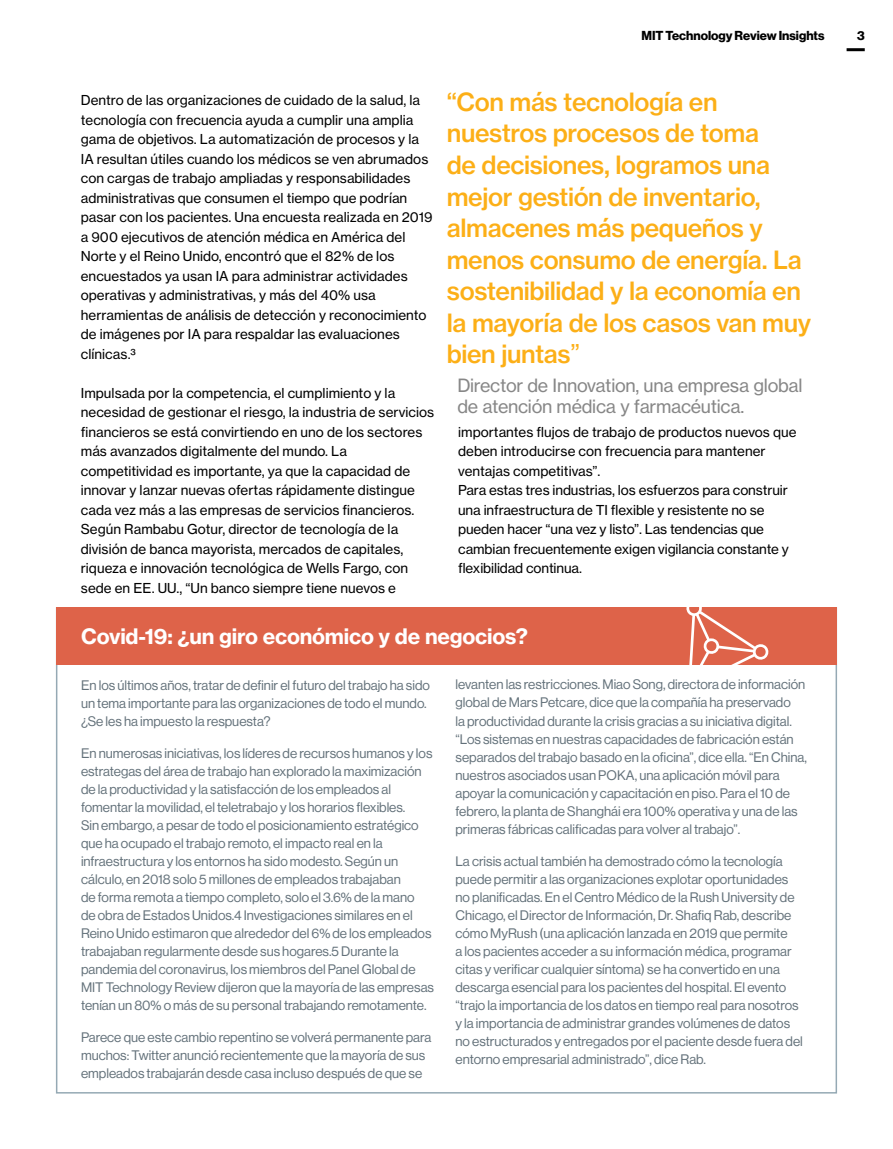
<style>
.page{position:relative;width:893px;height:1149px;background:#fff}
.page>*{position:absolute;margin:0;border:0;box-sizing:border-box;transform-origin:0 0}
.t1{font:24.75px/31.5px "N Haas Grotesk TX Std 65 Md";letter-spacing:-.015em;color:#fcaf17}
.t2{font:21px "N Haas Grotesk TX Std 75 Bd";letter-spacing:-.01em;color:#fff}
.t3{font:18px/21px "N Haas Grotesk TX Std 55 Rg";letter-spacing:-.015em;color:#878787}
.t4{font:13.5px/18px "Neue Haas Display";color:#63717a}
.t5{font:13.5px/19.5px "N Haas Grotesk TX Std 55 Rg";color:#000}
.t6{font:12.75px "N Haas Grotesk DS Std 75 Bd";color:#000}
.s1{font-family:"N Haas Grotesk TX Std 55 Rg";font-size:25.5px}
</style>
<div class="page">
<hr style="left:847px;top:48px;width:18px;height:3px;background:#000">
<div style="left:56px;top:607px;width:781px;height:57px;background:#de6349"></div>
<svg style="left:686px;top:607px;width:83px;height:57px"></svg>
<p class="t6" style="left:641px;top:28px;width:184px">MIT Technology Review Insights</p>
<p class="t5" style="left:81px;top:90px;width:353px">Dentro de las organizaciones de cuidado de la salud, la tecnología con frecuencia ayuda a cumplir una amplia gama de objetivos. La automatización de procesos y la IA resultan útiles cuando los médicos se ven abrumados con cargas de trabajo ampliadas y responsabilidades administrativas que consumen el tiempo que podrían pasar con los pacientes. Una encuesta realizada en 2019 a 900 ejecutivos de atención médica en América del Norte y el Reino Unido, encontró que el 82% de los encuestados ya usan IA para administrar actividades operativas y administrativas, y más del 40% usa herramientas de análisis de detección y reconocimiento de imágenes por IA para respaldar las evaluaciones clínicas.3</p>
<p class="t5" style="left:81px;top:383px;width:355px">Impulsada por la competencia, el cumplimiento y la necesidad de gestionar el riesgo, la industria de servicios financieros se está convirtiendo en uno de los sectores más avanzados digitalmente del mundo. La competitividad es importante, ya que la capacidad de innovar y lanzar nuevas ofertas rápidamente distingue cada vez más a las empresas de servicios financieros.<br>Según Rambabu Gotur, director de tecnología de la división de banca mayorista, mercados de capitales, riqueza e innovación tecnológica de Wells Fargo, con sede en EE. UU., “Un banco siempre tiene nuevos e</p>
<h1 class="t1" style="left:447px;top:86px;width:366px">“Con más tecnología en nuestros procesos de toma<br>de decisiones, logramos una mejor gestión de inventario, almacenes más pequeños y menos consumo de energía. La sostenibilidad y la economía en la mayoría de los casos van muy bien juntas<span class="s1">”</span></h1>
<h3 class="t3" style="left:457px;top:374px;width:347px">Director de Innovation, una empresa global de atención médica y farmacéutica.</h3>
<p class="t5" style="left:458px;top:422px;width:340px">importantes flujos de trabajo de productos nuevos que deben introducirse con frecuencia para mantener ventajas competitivas”.<br>Para estas tres industrias, los esfuerzos para construir una infraestructura de TI flexible y resistente no se pueden hacer “una vez y listo”. Las tendencias que cambian frecuentemente exigen vigilancia constante y flexibilidad continua.</p>
<h2 class="t2" style="left:81px;top:623px;width:448px">Covid-19: ¿un giro económico y de negocios?</h2>
<p class="t4" style="left:81px;top:675px;width:350px">En los últimos años, tratar de definir el futuro del trabajo ha sido un tema importante para las organizaciones de todo el mundo. ¿Se les ha impuesto la respuesta?</p>
<p class="t4" style="left:81px;top:744px;width:354px">En numerosas iniciativas, los líderes de recursos humanos y los estrategas del área de trabajo han explorado la maximización de la productividad y la satisfacción de los empleados al fomentar la movilidad, el teletrabajo y los horarios flexibles.<br>Sin embargo, a pesar de todo el posicionamiento estratégico que ha ocupado el trabajo remoto, el impacto real en la infraestructura y los entornos ha sido modesto. Según un cálculo, en 2018 solo 5 millones de empleados trabajaban<br>de forma remota a tiempo completo, solo el 3.6% de la mano<br>de obra de Estados Unidos.4 Investigaciones similares en el Reino Unido estimaron que alrededor del 6% de los empleados trabajaban regularmente desde sus hogares.5 Durante la pandemia del coronavirus, los miembros del Panel Global de MIT Technology Review dijeron que la mayoría de las empresas tenían un 80% o más de su personal trabajando remotamente.</p>
<p class="t4" style="left:81px;top:1028px;width:352px">Parece que este cambio repentino se volverá permanente para muchos: Twitter anunció recientemente que la mayoría de sus empleados trabajarán desde casa incluso después de que se</p>
<p class="t4" style="left:455px;top:675px;width:353px">levanten las restricciones. Miao Song, directora de información global de Mars Petcare, dice que la compañía ha preservado<br>la productividad durante la crisis gracias a su iniciativa digital. “Los sistemas en nuestras capacidades de fabricación están separados del trabajo basado en la oficina”, dice ella. “En China, nuestros asociados usan POKA, una aplicación móvil para apoyar la comunicación y capacitación en piso. Para el 10 de febrero, la planta de Shanghái era 100% operativa y una de las primeras fábricas calificadas para volver al trabajo”.</p>
<p class="t4" style="left:455px;top:851px;width:349px">La crisis actual también ha demostrado cómo la tecnología puede permitir a las organizaciones explotar oportunidades no planificadas. En el Centro Médico de la Rush University de Chicago, el Director de Información, Dr. Shafiq Rab, describe cómo MyRush (una aplicación lanzada en 2019 que permite<br>a los pacientes acceder a su información médica, programar citas y verificar cualquier síntoma) se ha convertido en una descarga esencial para los pacientes del hospital. El evento “trajo la importancia de los datos en tiempo real para nosotros y la importancia de administrar grandes volúmenes de datos no estructurados y entregados por el paciente desde fuera del entorno empresarial administrado”, dice Rab.</p>
<p class="t6" style="left:857px;top:28px;width:9px">3</p>
</div>
